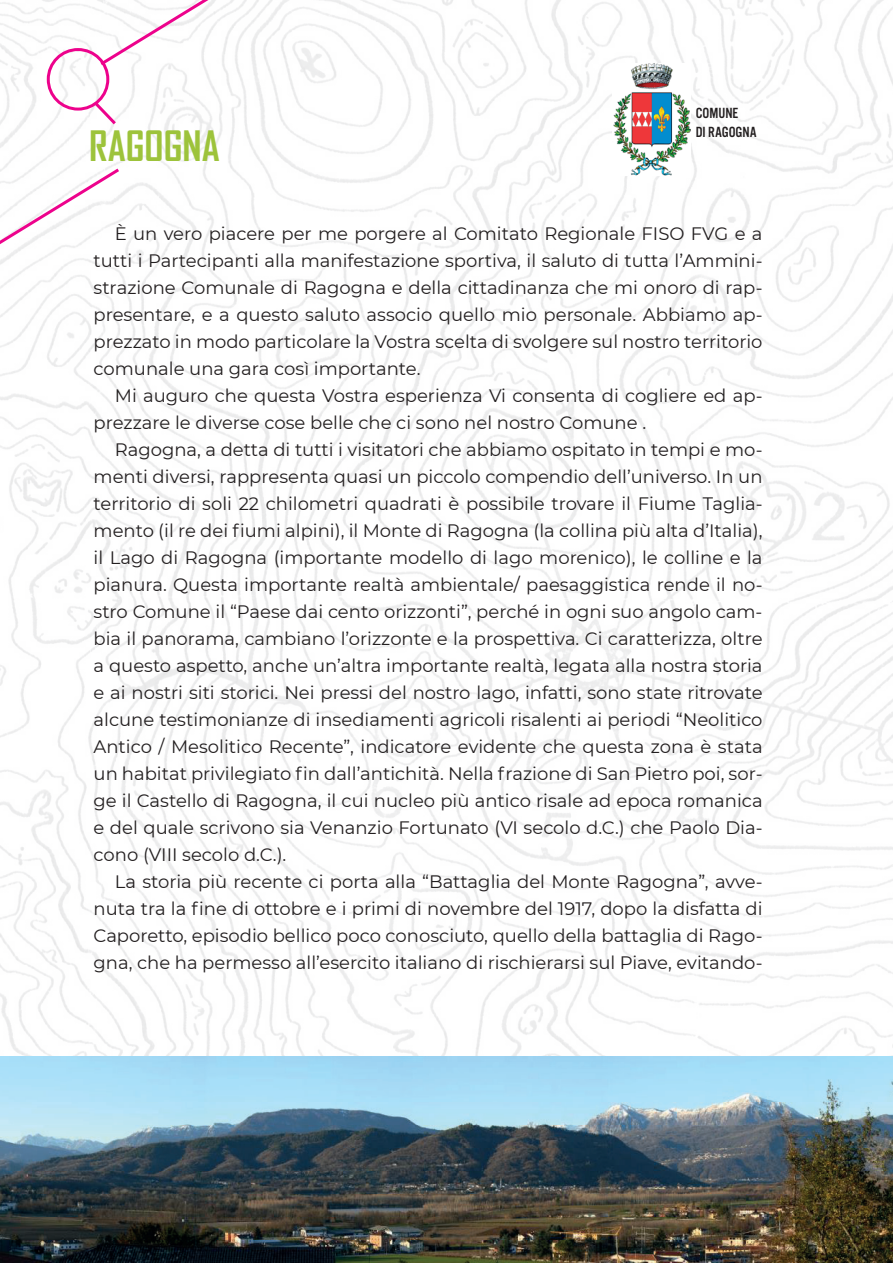
<style>
.page{position:relative;width:893px;height:1263px;background:#fff}
.page>*{position:absolute;margin:0;border:0;box-sizing:border-box;transform-origin:0 0}
.t1{font:700 40.05px "Agency FB";color:#9dc33b}
.t2{font:18px/27px "Montserrat";color:#231f20;text-align:justify}
.t3{font:15.3px/18.3px "Alternate Got No 3 D";color:#231f20}
</style>
<div class="page">
<img style="left:0;top:0;width:893px;height:1056px">
<div style="left:47px;top:48px;width:62px;height:63px;border:3px solid #ed028c;border-radius:50%"></div>
<svg style="left:97px;top:0;width:395px;height:68px"></svg>
<svg style="left:0;top:166px;width:122px;height:245px"></svg>
<svg style="left:91px;top:99px;width:28px;height:29px"></svg>
<img style="left:612px;top:64px;width:78px;height:111px">
<img style="left:0;top:1056px;width:893px;height:207px">
<h1 class="t1" style="left:89px;top:124px;width:132px">RAGOGNA</h1>
<p class="t3" style="left:696px;top:105px;width:62px">COMUNE<br>DI RAGOGNA</p>
<p class="t2" style="left:94px;top:219px;width:670px;text-indent:21px">È un vero piacere per me porgere al Comitato Regionale FISO FVG e a tutti i Partecipanti alla manifestazione sportiva, il saluto di tutta l’Ammini&shy;strazione Comunale di Ragogna e della cittadinanza che mi onoro di rap&shy;presentare, e a questo saluto associo quello mio personale. Abbiamo ap&shy;prezzato in modo particolare la Vostra scelta di svolgere sul nostro territorio comunale una gara così importante.</p>
<p class="t2" style="left:94px;top:381px;width:670px;text-indent:21px">Mi auguro che questa Vostra esperienza Vi consenta di cogliere ed ap&shy;prezzare le diverse cose belle che ci sono nel nostro Comune .</p>
<p class="t2" style="left:94px;top:435px;width:671px;text-indent:21px">Ragogna, a detta di tutti i visitatori che abbiamo ospitato in tempi e mo&shy;menti diversi, rappresenta quasi un piccolo compendio dell’universo. In un territorio di soli 22 chilometri quadrati è possibile trovare il Fiume Taglia&shy;mento (il re dei fiumi alpini), il Monte di Ragogna (la collina più alta d’Italia), il Lago di Ragogna (importante modello di lago morenico), le colline e la pianura. Questa importante realtà ambientale/ paesaggistica rende il no&shy;stro Comune il “Paese dai cento orizzonti”, perché in ogni suo angolo cam&shy;bia il panorama, cambiano l’orizzonte e la prospettiva. Ci caratterizza, oltre a questo aspetto, anche un’altra importante realtà, legata alla nostra storia e ai nostri siti storici. Nei pressi del nostro lago, infatti, sono state ritrovate alcune testimonianze di insediamenti agricoli risalenti ai periodi “Neolitico Antico / Mesolitico Recente”, indicatore evidente che questa zona è stata un habitat privilegiato fin dall’antichità. Nella frazione di San Pietro poi, sor&shy;ge il Castello di Ragogna, il cui nucleo più antico risale ad epoca romanica e del quale scrivono sia Venanzio Fortunato (VI secolo d.C.) che Paolo Dia&shy;cono (VIII secolo d.C.).</p>
<p class="t2" style="left:94px;top:867px;width:670px;text-indent:21px">La storia più recente ci porta alla “Battaglia del Monte Ragogna”, avve&shy;nuta tra la fine di ottobre e i primi di novembre del 1917, dopo la disfatta di Caporetto, episodio bellico poco conosciuto, quello della battaglia di Rago&shy;gna, che ha permesso all’esercito italiano di rischierarsi sul Piave, evitando-</p>
</div>
